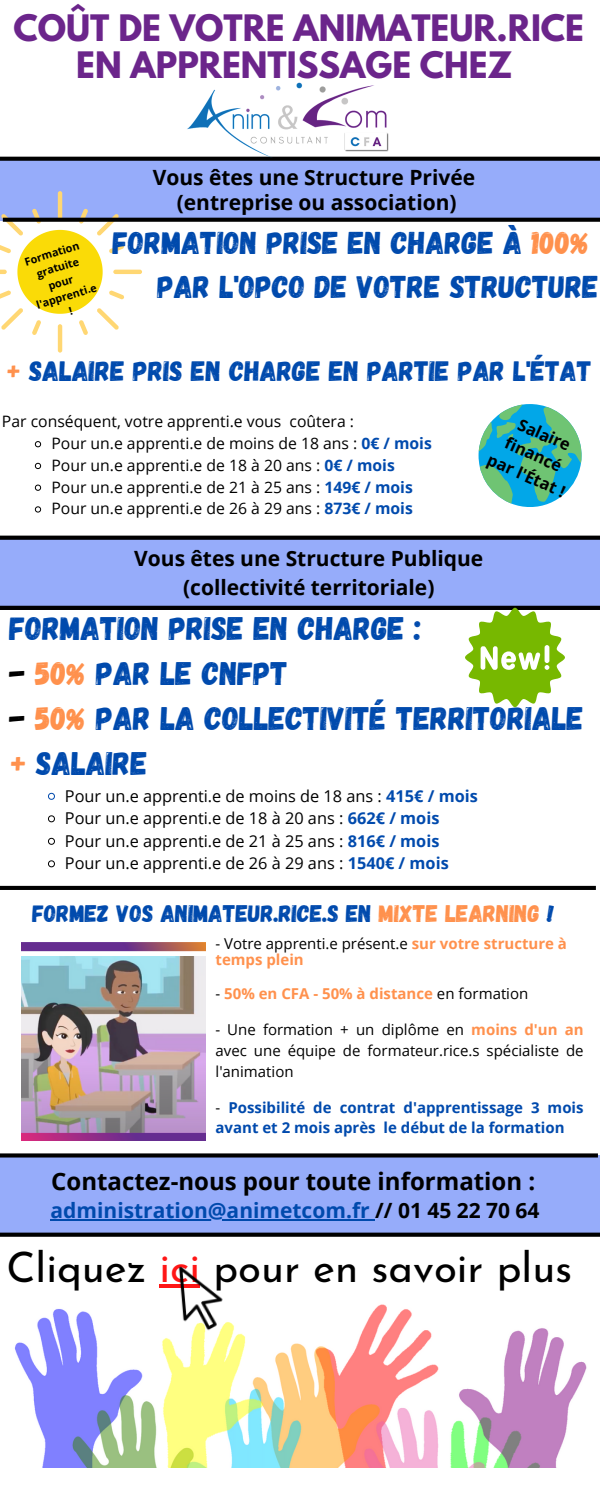
<style>
.page{position:relative;width:600px;height:1500px;background:#fff}
.page>*{position:absolute;margin:0;border:0;box-sizing:border-box;transform-origin:0 0}
.t1{font:42px "Josefin Sans";color:#000}
.t2{font:32.6px/45px "Gagalin";color:#004aad}
.t3{font:700 32.3px/36.9px "League Spartan";color:#6b258b;text-align:center}
.t4{font:31.5px/43.5px "Gagalin";color:#004aad;text-align:right}
.t5{font:28px "Gagalin";color:#004aad}
.t6{font:24px "Gagalin";color:#004aad}
.t7{font:700 24px "Open Sans";color:#000}
.t8{font:700 21px/24.8px "Open Sans";color:#000;text-align:center}
.t9{font:700 21px "Open Sans";color:#004aad}
.t10{font:16.3px/22.5px "Open Sans";color:#000}
.t11{font:700 16.3px "Open Sans";color:#000}
.t12{font:15.7px/21.8px "Open Sans";color:#000}
.t13{font:15px/20.9px "Open Sans";color:#000;text-align:justify}
.t14{font:700 15px/16.8px "Open Sans";color:#ff914d}
.t15{font:700 15px/19.8px "Open Sans";color:#004aad}
.t16{font:700 10.8px/15px "Open Sans";color:#000;text-align:center}
.s1{color:#ff914d}
.s2{font-weight:700;color:#004aad}
.s3{color:#000}
.s4{font-weight:400;color:#000}
.s5{font-weight:700;color:#ff914d}
.s6{color:#ff1616}
</style>
<div class="page">
<div style="left:0;top:158px;width:600px;height:63px;background:#96acfa"></div>
<img style="left:15px;top:1304px;width:572px;height:164px">
<div style="left:0;top:537px;width:600px;height:71px;background:#96acfa"></div>
<svg style="left:48px;top:792px;width:7px;height:8px"></svg>
<svg style="left:48px;top:815px;width:7px;height:8px"></svg>
<svg style="left:48px;top:837px;width:7px;height:8px"></svg>
<svg style="left:48px;top:860px;width:7px;height:8px"></svg>
<svg style="left:34px;top:441px;width:8px;height:7px"></svg>
<svg style="left:34px;top:462px;width:8px;height:7px"></svg>
<svg style="left:34px;top:484px;width:8px;height:7px"></svg>
<svg style="left:34px;top:506px;width:8px;height:7px"></svg>
<div style="left:0;top:1155px;width:600px;height:80px;background:#96acfa"></div>
<svg style="left:0;top:536px;width:600px;height:4px;background:#07080c"></svg>
<svg style="left:0;top:191px;width:600px;height:162px"></svg>
<hr style="left:0;top:886px;width:596px;height:4px;background:#000">
<svg style="left:0;top:1233px;width:600px;height:4px;background:#0e0e0e"></svg>
<svg style="left:0;top:1153px;width:598px;height:5px;background:#23252d"></svg>
<svg style="left:0;top:157px;width:600px;height:4px"></svg>
<img style="left:168px;top:82px;width:243px;height:79px">
<img style="left:21px;top:943px;width:185px;height:198px">
<svg style="left:479px;top:404px;width:102px;height:103px"></svg>
<svg style="left:0;top:606px;width:600px;height:101px"></svg>
<img style="left:157px;top:1266px;width:84px;height:73px">
<hr style="left:51px;top:1219px;width:324px;height:2px;background:#004aad">
<h3 class="t3" style="left:14px;top:14px;width:572px">COÛT DE VOTRE ANIMATEUR.RICE<br>EN APPRENTISSAGE CHEZ</h3>
<p class="t16" style="left:21px;top:255px;width:64px;rotate:-17deg">Formation gratuite pour l'apprenti.e !</p>
<h3 class="t8" style="left:153px;top:165px;width:324px">Vous êtes une Structure Privée (entreprise ou association)</h3>
<h3 class="t4" style="left:113px;top:220px;width:488px">FORMATION PRISE EN CHARGE À <span class="s1">100%<br></span>PAR L'OPCO DE VOTRE STRUCTURE</h3>
<h3 class="t5" style="left:6px;top:353px;width:587px"><span class="s1">+</span> SALAIRE PRIS EN CHARGE EN PARTIE PAR L'ÉTAT</h3>
<p class="t12" style="left:2px;top:410px;width:354px">Par conséquent, votre apprenti.e vous coûtera :</p>
<p class="t11" style="left:524px;top:413px;width:57px;rotate:24deg">Salaire</p>
<p class="t11" style="left:493px;top:448px;width:85px;rotate:24deg">par l'État !</p>
<p class="t11" style="left:510px;top:431px;width:62px;rotate:24deg">financé</p>
<p class="t12" style="left:51px;top:432px;width:382px">Pour un.e apprenti.e de moins de 18 ans : <span class="s2">0€ / mois </span>Pour un.e apprenti.e de 18 à 20 ans : <span class="s2">0€ / mois </span>Pour un.e apprenti.e de 21 à 25 ans : <span class="s2">149€ / mois </span>Pour un.e apprenti.e de 26 à 29 ans : <span class="s2">873€ / mois</span></p>
<h3 class="t8" style="left:134px;top:543px;width:351px;line-height:29.2px">Vous êtes une Structure Publique (collectivité territoriale)</h3>
<h2 class="t2" style="left:9px;top:605px;width:413px">FORMATION PRISE EN CHARGE :</h2>
<h2 class="t2" style="left:9px;top:650px;width:280px"><span class="s3">-</span> <span class="s1">50%</span> PAR LE CNFPT</h2>
<h2 class="t2" style="left:9px;top:695px;width:576px"><span class="s3">-</span> <span class="s1">50%</span> PAR LA COLLECTIVITÉ TERRITORIALE <span class="s1">+</span> SALAIRE</h2>
<p class="t10" style="left:65px;top:784px;width:414px">Pour un.e apprenti.e de moins de 18 ans : <span class="s2">415€ / mois </span>Pour un.e apprenti.e de 18 à 20 ans : <span class="s2">662€ / mois </span>Pour un.e apprenti.e de 21 à 25 ans : <span class="s2">816€ / mois </span>Pour un.e apprenti.e de 26 à 29 ans : <span class="s2">1540€ / mois</span></p>
<h3 class="t6" style="left:32px;top:897px;width:524px">FORMEZ VOS ANIMATEUR.RICE.S EN <span class="s1">MIXTE LEARNING</span> !</h3>
<p class="t14" style="left:216px;top:934px;width:353px"><span class="s4">- Votre apprenti.e présent.e</span> sur votre structure à temps plein</p>
<p class="t14" style="left:216px;top:985px;width:314px"><span class="s4">-</span> 50% en CFA - 50% à distance <span class="s4">en formation</span></p>
<p class="t13" style="left:216px;top:1019px;width:370px">- Une formation + un diplôme en <span class="s5">moins d'un an </span>avec une équipe de formateur.rice.s spécialiste de l'animation</p>
<p class="t15" style="left:216px;top:1098px;width:370px"><span class="s4">-</span> Possibilité de contrat d'apprentissage 3 mois avant et 2 mois après le début de la formation</p>
<h3 class="t7" style="left:51px;top:1164px;width:485px">Contactez-nous pour toute information :</h3>
<h3 class="t9" style="left:51px;top:1195px;width:490px">administration@animetcom.fr <span class="s3">// 01 45 22 70 64</span></h3>
<h1 class="t1" style="left:7px;top:1251px;width:567px">Cliquez <span class="s6">ici</span> pour en savoir plus</h1>
</div>
